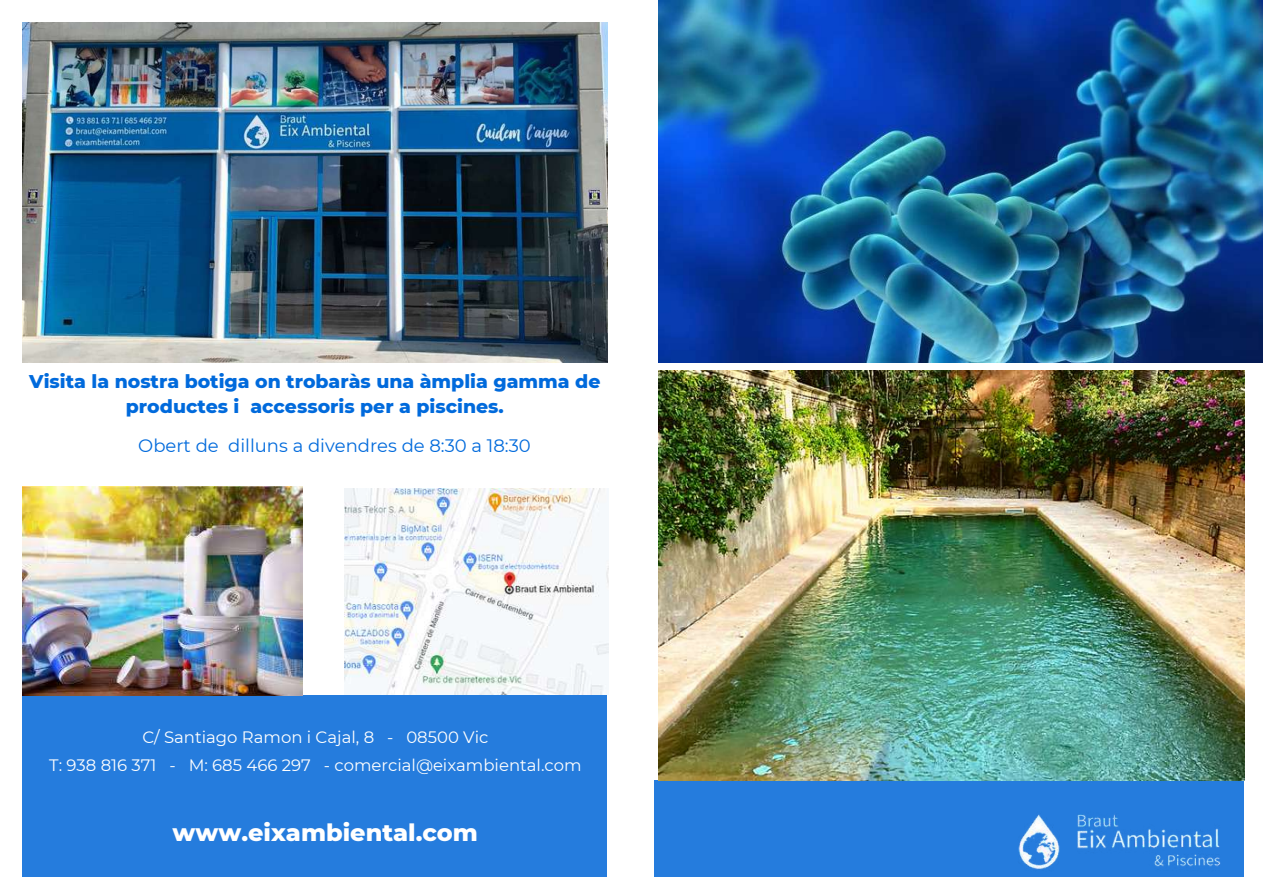
<style>
.page{position:relative;width:1263px;height:894px;background:#fff}
.page>*{position:absolute;margin:0;border:0;box-sizing:border-box;transform-origin:0 0}
.t1{font:800 24px "Montserrat";color:#fff}
.t2{font:800 18.9px/25.8px "Montserrat";color:#006adc;text-align:center}
.t3{font:18px "Montserrat";color:#006adc}
.t4{font:16.5px/28px "Montserrat";color:#fff;text-align:center}
</style>
<div class="page">
<div style="left:655px;top:780px;width:589px;height:96px;background:#257cdd"></div>
<img style="left:1000px;top:814px;width:234px;height:63px">
<img style="left:658px;top:370px;width:586px;height:409px">
<div style="left:23px;top:695px;width:584px;height:181px;background:#257cdd"></div>
<img style="left:23px;top:22px;width:584px;height:340px">
<img style="left:23px;top:486px;width:280px;height:209px">
<img style="left:344px;top:488px;width:264px;height:206px">
<img style="left:658px;top:0;width:605px;height:362px">
<p class="t2" style="left:29px;top:368px;width:573px">Visita la nostra botiga on trobaràs una àmplia gamma de productes i accessoris per a piscines.</p>
<p class="t3" style="left:138px;top:435px;width:394px">Obert de dilluns a divendres de 8:30 a 18:30</p>
<p class="t4" style="left:49px;top:722px;width:534px">C/ Santiago Ramon i Cajal, 8 - 08500 Vic<br>T: 938 816 371 - M: 685 466 297 - comercial@eixambiental.com</p>
<h1 class="t1" style="left:173px;top:817px;width:307px">www.eixambiental.com</h1>
</div>
